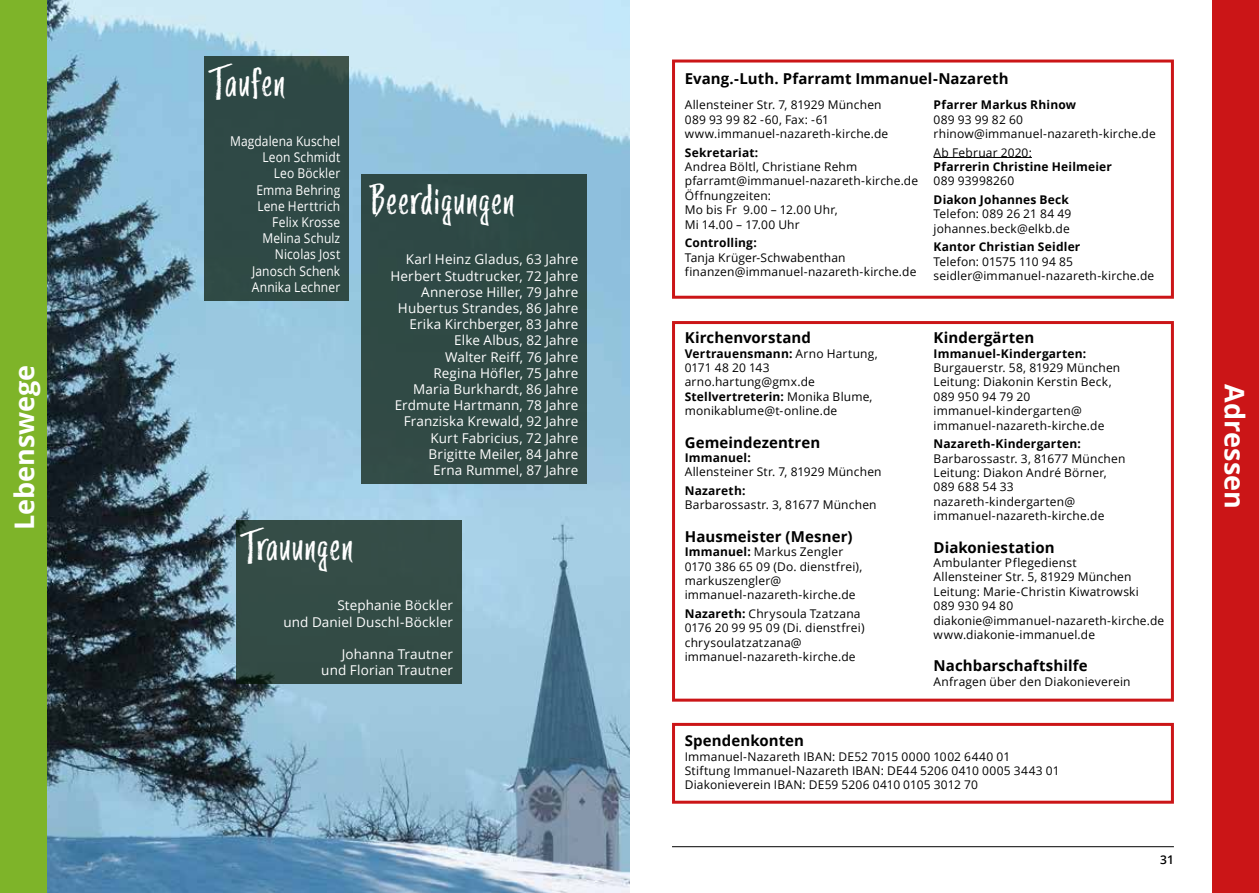
<style>
.page{position:relative;width:1259px;height:893px;background:#fff}
.page>*{position:absolute;margin:0;border:0;box-sizing:border-box;transform-origin:0 0}
.t1{font:39px "Trailmade";letter-spacing:.035em;color:#fff}
.t2{font:700 27px "Open Sans";color:#fff}
.t3{font:700 15px "Open Sans";letter-spacing:.005em;color:#000}
.t4{font:13.5px/16.2px "Open Sans";letter-spacing:.01em;color:#fff;text-align:right}
.t5{font:13.5px/16.2px "Open Sans";letter-spacing:.01em;color:#fff;text-align:right;scale:.89 1}
.t6{font:12px/14.4px "Open Sans";letter-spacing:.015em;color:#000}
.t7{font:700 12px "Open Sans";letter-spacing:.015em;color:#000}
.t8{font:600 12px "Open Sans";color:#000}
.s1{font-weight:700}
</style>
<div class="page">
<hr style="left:672px;top:846px;width:502px;height:1px;background:#000">
<img style="left:47px;top:0;width:582px;height:893px">
<div style="left:0;top:0;width:47px;height:893px;background:#7eb429"></div>
<div style="left:204px;top:56px;width:145px;height:244px;background:#2f4945"></div>
<div style="left:361px;top:174px;width:226px;height:309px;background:#2f4945"></div>
<div style="left:236px;top:520px;width:225px;height:164px;background:#334c46"></div>
<div style="left:1212px;top:0;width:47px;height:893px;background:#cb1517"></div>
<hr style="left:933px;top:157px;width:99px;height:1px;background:#000">
<div style="left:672px;top:60px;width:502px;height:239px;border:3px solid #cb1517"></div>
<div style="left:672px;top:321px;width:502px;height:381px;border:3px solid #cb1517"></div>
<div style="left:672px;top:723px;width:502px;height:81px;border:3px solid #cb1517"></div>
<h2 class="t2" style="left:5px;top:530px;width:167px;rotate:-90deg">Lebenswege</h2>
<h1 class="t1" style="left:213px;top:57px;width:74px">Taufen</h1>
<p class="t5" style="left:230px;top:133px;width:125px">Magdalena Kuschel<br>Leon Schmidt<br>Leo Böckler<br>Emma Behring<br>Lene Herttrich<br>Felix Krosse<br>Melina Schulz<br>Nicolas Jost<br>Janosch Schenk<br>Annika Lechner</p>
<h1 class="t1" style="left:370px;top:176px;width:146px">Beerdigungen</h1>
<p class="t4" style="left:390px;top:251px;width:190px">Karl Heinz Gladus, 63 Jahre<br>Herbert Studtrucker, 72 Jahre<br>Annerose Hiller, 79 Jahre<br>Hubertus Strandes, 86 Jahre<br>Erika Kirchberger, 83 Jahre<br>Elke Albus, 82 Jahre<br>Walter Reiff, 76 Jahre<br>Regina Höfler, 75 Jahre<br>Maria Burkhardt, 86 Jahre<br>Erdmute Hartmann, 78 Jahre<br>Franziska Krewald, 92 Jahre<br>Kurt Fabricius, 72 Jahre<br>Brigitte Meiler, 84 Jahre<br>Erna Rummel, 87 Jahre</p>
<h1 class="t1" style="left:244px;top:522px;width:110px">Trauungen</h1>
<p class="t4" style="left:283px;top:597px;width:171px">Stephanie Böckler<br>und Daniel Duschl-Böckler</p>
<p class="t4" style="left:321px;top:646px;width:133px">Johanna Trautner und Florian Trautner</p>
<p class="t3" style="left:685px;top:68px;width:325px">Evang.-Luth. Pfarramt Immanuel-Nazareth</p>
<p class="t6" style="left:685px;top:97px;width:205px">Allensteiner Str. 7, 81929 München<br>089 93 99 82 -60, Fax: -61 www.immanuel-nazareth-kirche.de</p>
<p class="t7" style="left:685px;top:144px;width:75px">Sekretariat:</p>
<p class="t6" style="left:685px;top:159px;width:235px">Andrea Böltl, Christiane Rehm pfarramt@immanuel-nazareth-kirche.de<br>Öffnungzeiten:<br>Mo bis Fr 9.00 – 12.00 Uhr,<br>Mi 14.00 – 17.00 Uhr</p>
<p class="t7" style="left:685px;top:234px;width:74px">Controlling:</p>
<p class="t6" style="left:685px;top:250px;width:233px">Tanja Krüger-Schwabenthan finanzen@immanuel-nazareth-kirche.de</p>
<p class="t7" style="left:933px;top:96px;width:144px">Pfarrer Markus Rhinow</p>
<p class="t6" style="left:933px;top:112px;width:224px">089 93 99 82 60 rhinow@immanuel-nazareth-kirche.de</p>
<p class="t6" style="left:933px;top:145px;width:100px">Ab Februar 2020:</p>
<p class="t7" style="left:933px;top:158px;width:180px">Pfarrerin Christine Heilmeier</p>
<p class="t6" style="left:933px;top:173px;width:82px">089 93998260</p>
<p class="t7" style="left:933px;top:191px;width:137px">Diakon Johannes Beck</p>
<p class="t6" style="left:933px;top:207px;width:139px">Telefon: 089 26 21 84 49 johannes.beck@elkb.de</p>
<p class="t7" style="left:933px;top:239px;width:148px">Kantor Christian Seidler</p>
<p class="t6" style="left:933px;top:254px;width:222px">Telefon: 01575 110 94 85 seidler@immanuel-nazareth-kirche.de</p>
<p class="t3" style="left:685px;top:327px;width:128px">Kirchenvorstand</p>
<p class="t6" style="left:685px;top:346px;width:194px"><span class="s1">Vertrauensmann:</span> Arno Hartung,<br>0171 48 20 143 arno.hartung@gmx.de<br><span class="s1">Stellvertreterin:</span> Monika Blume, monikablume@t-online.de</p>
<p class="t3" style="left:685px;top:431px;width:137px">Gemeindezentren</p>
<p class="t7" style="left:685px;top:449px;width:68px">Immanuel:</p>
<p class="t6" style="left:685px;top:464px;width:198px">Allensteiner Str. 7, 81929 München</p>
<p class="t7" style="left:685px;top:482px;width:62px">Nazareth:</p>
<p class="t6" style="left:685px;top:498px;width:193px">Barbarossastr. 3, 81677 München</p>
<p class="t3" style="left:685px;top:526px;width:169px">Hausmeister (Mesner)</p>
<p class="t6" style="left:685px;top:544px;width:179px"><span class="s1">Immanuel:</span> Markus Zengler<br>0170 386 65 09 (Do. dienstfrei), markuszengler@ immanuel-nazareth-kirche.de</p>
<p class="t6" style="left:685px;top:606px;width:181px"><span class="s1">Nazareth:</span> Chrysoula Tzatzana<br>0176 20 99 95 09 (Di. dienstfrei) chrysoulatzatzana@ immanuel-nazareth-kirche.de</p>
<p class="t3" style="left:933px;top:327px;width:102px">Kindergärten</p>
<p class="t7" style="left:933px;top:345px;width:154px">Immanuel-Kindergarten:</p>
<p class="t6" style="left:933px;top:360px;width:188px">Burgauerstr. 58, 81929 München<br>Leitung: Diakonin Kerstin Beck,<br>089 950 94 79 20 immanuel-kindergarten@ immanuel-nazareth-kirche.de</p>
<p class="t7" style="left:933px;top:435px;width:149px">Nazareth-Kindergarten:</p>
<p class="t6" style="left:933px;top:451px;width:193px">Barbarossastr. 3, 81677 München<br>Leitung: Diakon André Börner,<br>089 688 54 33 nazareth-kindergarten@ immanuel-nazareth-kirche.de</p>
<p class="t3" style="left:933px;top:537px;width:122px">Diakoniestation</p>
<p class="t6" style="left:933px;top:555px;width:232px">Ambulanter Pflegedienst<br>Allensteiner Str. 5, 81929 München<br>Leitung: Marie-Christin Kiwatrowski<br>089 930 94 80 diakonie@immanuel-nazareth-kirche.de www.diakonie-immanuel.de</p>
<p class="t3" style="left:933px;top:655px;width:155px">Nachbarschaftshilfe</p>
<p class="t6" style="left:933px;top:674px;width:198px">Anfragen über den Diakonieverein</p>
<p class="t3" style="left:685px;top:730px;width:121px">Spendenkonten</p>
<p class="t6" style="left:685px;top:749px;width:376px">Immanuel-Nazareth IBAN: DE52 7015 0000 1002 6440 01<br>Stiftung Immanuel-Nazareth IBAN: DE44 5206 0410 0005 3443 01<br>Diakonieverein IBAN: DE59 5206 0410 0105 3012 70</p>
<p class="t8" style="left:1160px;top:851px;width:15px">31</p>
<h2 class="t2" style="left:1253px;top:384px;width:126px;rotate:90deg">Adressen</h2>
</div>
